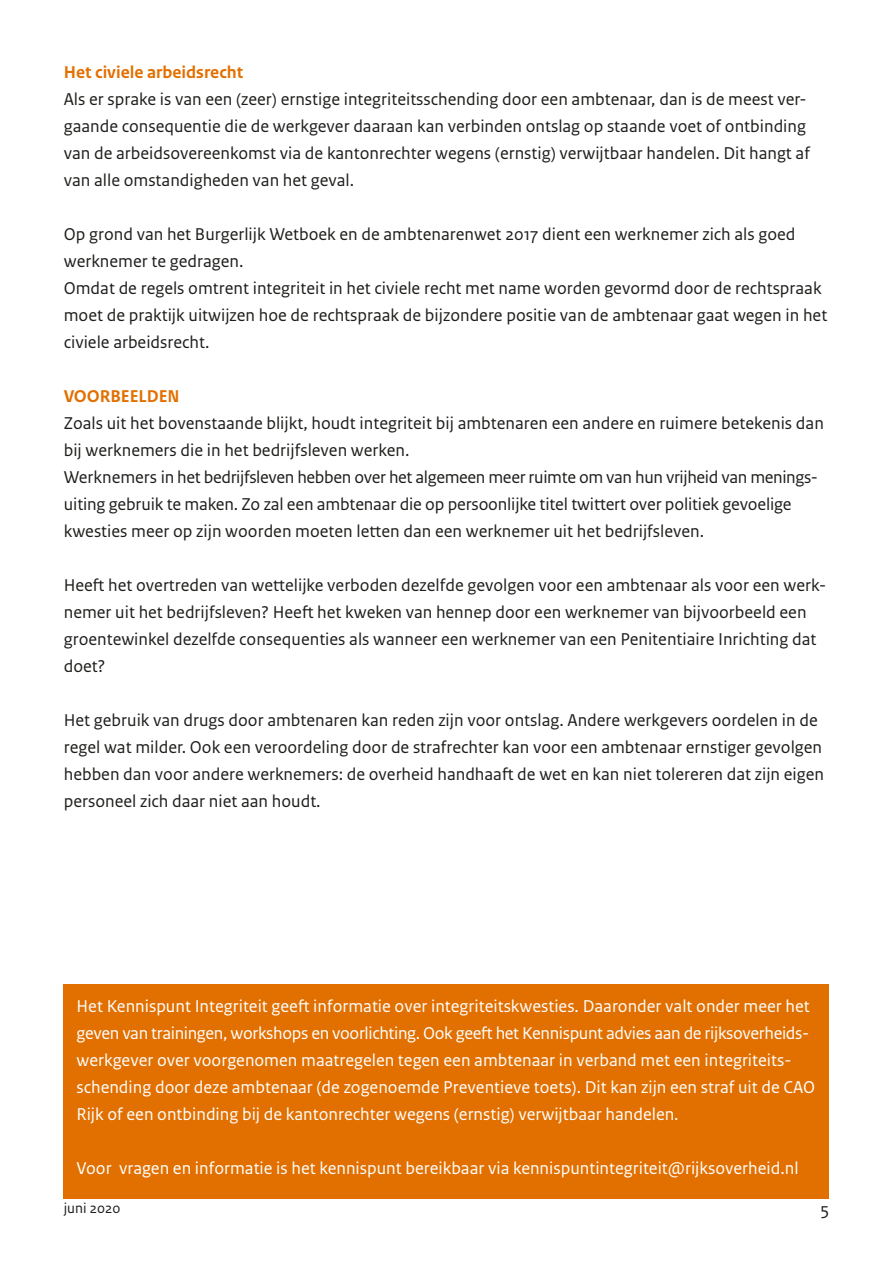
<style>
.page{position:relative;width:893px;height:1263px;background:#fff}
.page>*{position:absolute;margin:0;border:0;box-sizing:border-box;transform-origin:0 0}
.t1{font:18px/27px "Rijksoverheid Sans Text";color:#1d1d1b}
.t2{font:18px/27px "Rijksoverheid Sans Text";color:#fff}
.t3{font:700 18px "Rijksoverheid Sans Text";color:#e27000}
.t4{font:15px "Rijksoverheid Sans Text";color:#1d1d1b}
</style>
<div class="page">
<div style="left:64px;top:984px;width:765px;height:215px;background:#e27000"></div>
<p class="t3" style="left:64px;top:62px;width:181px">Het civiele arbeidsrecht</p>
<p class="t1" style="left:64px;top:86px;width:748px">Als er sprake is van een (zeer) ernstige integriteitsschending door een ambtenaar, dan is de meest ver&shy;gaande consequentie die de werkgever daaraan kan verbinden ontslag op staande voet of ontbinding van de arbeidsovereenkomst via de kantonrechter wegens (ernstig) verwijtbaar handelen. Dit hangt af van alle omstandigheden van het geval.</p>
<p class="t1" style="left:64px;top:221px;width:765px">Op grond van het Burgerlijk Wetboek en de ambtenarenwet 2017 dient een werknemer zich als goed werknemer te gedragen.<br>Omdat de regels omtrent integriteit in het civiele recht met name worden gevormd door de rechtspraak moet de praktijk uitwijzen hoe de rechtspraak de bijzondere positie van de ambtenaar gaat wegen in het civiele arbeidsrecht.</p>
<p class="t3" style="left:64px;top:386px;width:117px">VOORBEELDEN</p>
<p class="t1" style="left:64px;top:410px;width:762px">Zoals uit het bovenstaande blijkt, houdt integriteit bij ambtenaren een andere en ruimere betekenis dan bij werknemers die in het bedrijfsleven werken.<br>Werknemers in het bedrijfsleven hebben over het algemeen meer ruimte om van hun vrijheid van menings&shy;uiting gebruik te maken. Zo zal een ambtenaar die op persoonlijke titel twittert over politiek gevoelige kwesties meer op zijn woorden moeten letten dan een werknemer uit het bedrijfsleven.</p>
<p class="t1" style="left:64px;top:572px;width:764px">Heeft het overtreden van wettelijke verboden dezelfde gevolgen voor een ambtenaar als voor een werk&shy;nemer uit het bedrijfsleven? Heeft het kweken van hennep door een werknemer van bijvoorbeeld een groentewinkel dezelfde consequenties als wanneer een werknemer van een Penitentiaire Inrichting dat doet?</p>
<p class="t1" style="left:64px;top:707px;width:762px">Het gebruik van drugs door ambtenaren kan reden zijn voor ontslag. Andere werkgevers oordelen in de regel wat milder. Ook een veroordeling door de strafrechter kan voor een ambtenaar ernstiger gevolgen hebben dan voor andere werknemers: de overheid handhaaft de wet en kan niet tolereren dat zijn eigen personeel zich daar niet aan houdt.</p>
<p class="t2" style="left:77px;top:993px;width:740px">Het Kennispunt Integriteit geeft informatie over integriteitskwesties. Daaronder valt onder meer het geven van trainingen, workshops en voorlichting. Ook geeft het Kennispunt advies aan de rijksoverheids&shy;werkgever over voorgenomen maatregelen tegen een ambtenaar in verband met een integriteits&shy;schending door deze ambtenaar (de zogenoemde Preventieve toets). Dit kan zijn een straf uit de CAO Rijk of een ontbinding bij de kantonrechter wegens (ernstig) verwijtbaar handelen.</p>
<p class="t2" style="left:77px;top:1155px;width:723px">Voor vragen en informatie is het kennispunt bereikbaar via kennispuntintegriteit@rijksoverheid.nl</p>
<p class="t4" style="left:64px;top:1200px;width:58px">juni 2020</p>
<p class="t1" style="left:820px;top:1195px;width:10px">5</p>
</div>
